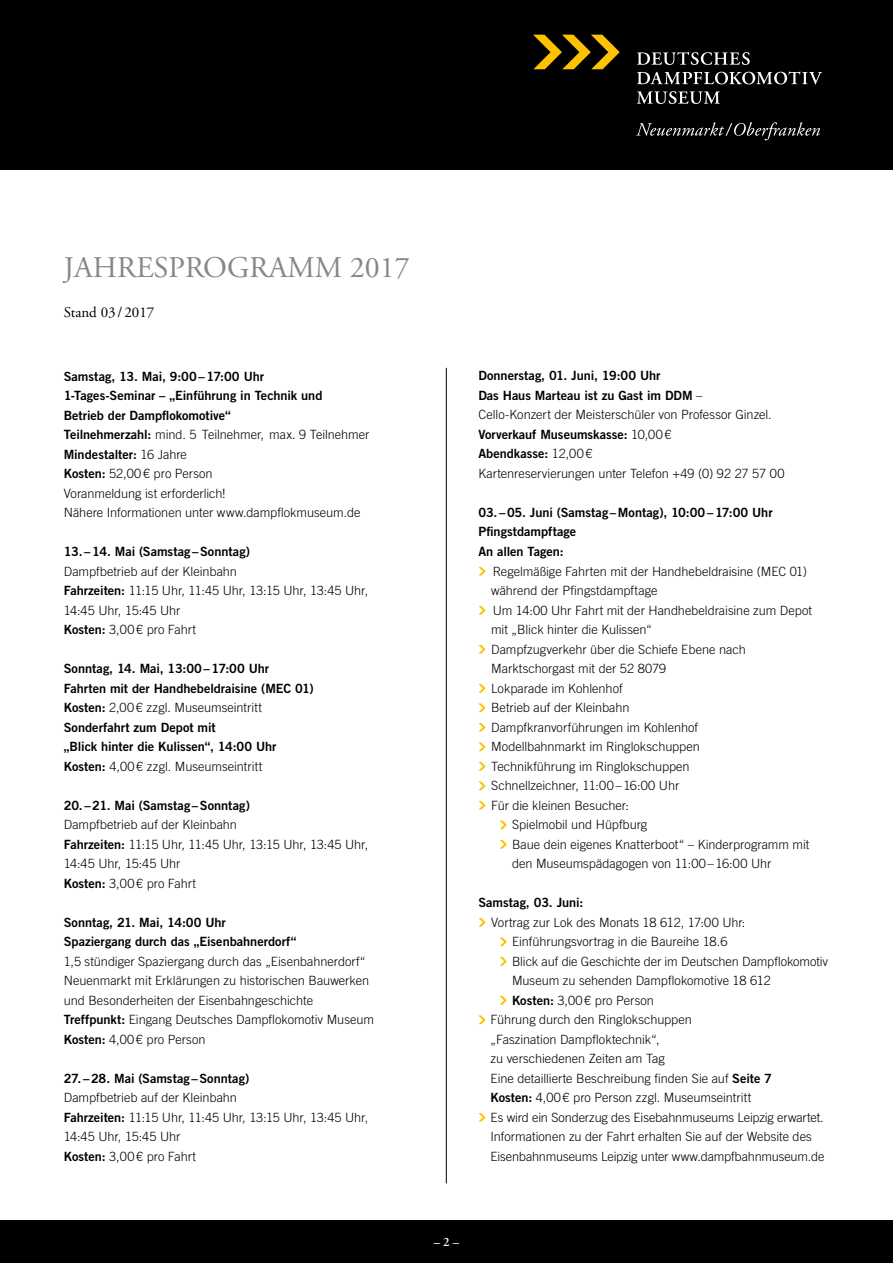
<style>
.page{position:relative;width:893px;height:1263px;background:#fff}
.page>*{position:absolute;margin:0;border:0;box-sizing:border-box;transform-origin:0 0}
.t1{font:30px "Adobe Garamond Pro";color:#878787}
.t2{font:15px "Adobe Garamond Pro";color:#000}
.t3{font:300 12.75px/19.5px "Trade Gothic LT Pro";color:#000}
.t4{font:12.75px/19.5px "Trade Gothic LT Pro Bd 2";color:#000}
.t5{font:600 12.75px "Adobe Garamond Pro";color:#fff}
.s1{font-family:"Trade Gothic LT Pro Bd 2";font-weight:400}
.s2{font-family:"Trade Gothic LT Pro";font-weight:300}
</style>
<div class="page">
<div style="left:0;top:1220px;width:893px;height:43px;background:#000"></div>
<div style="left:0;top:0;width:893px;height:170px;background:#000"></div>
<svg style="left:533px;top:35px;width:87px;height:34px"></svg>
<svg style="left:637px;top:52px;width:113px;height:13px"></svg>
<svg style="left:637px;top:71px;width:185px;height:13px"></svg>
<svg style="left:637px;top:91px;width:83px;height:13px"></svg>
<svg style="left:636px;top:122px;width:184px;height:18px"></svg>
<hr style="left:446px;top:368px;width:1px;height:815px;background:#000">
<svg style="left:478px;top:567px;width:8px;height:9px"></svg>
<svg style="left:478px;top:606px;width:8px;height:9px"></svg>
<svg style="left:478px;top:645px;width:8px;height:9px"></svg>
<svg style="left:478px;top:684px;width:8px;height:9px"></svg>
<svg style="left:478px;top:703px;width:8px;height:9px"></svg>
<svg style="left:478px;top:723px;width:8px;height:9px"></svg>
<svg style="left:478px;top:742px;width:8px;height:9px"></svg>
<svg style="left:478px;top:762px;width:8px;height:9px"></svg>
<svg style="left:478px;top:781px;width:8px;height:9px"></svg>
<svg style="left:478px;top:801px;width:8px;height:9px"></svg>
<svg style="left:500px;top:820px;width:7px;height:9px"></svg>
<svg style="left:500px;top:840px;width:7px;height:9px"></svg>
<svg style="left:478px;top:918px;width:8px;height:9px"></svg>
<svg style="left:500px;top:937px;width:7px;height:9px"></svg>
<svg style="left:500px;top:957px;width:7px;height:9px"></svg>
<svg style="left:500px;top:996px;width:7px;height:9px"></svg>
<svg style="left:478px;top:1015px;width:8px;height:9px"></svg>
<svg style="left:478px;top:1113px;width:8px;height:9px"></svg>
<h1 class="t1" style="left:64px;top:249px;width:348px">JAHRESPROGRAMM 2017</h1>
<p class="t2" style="left:64px;top:303px;width:92px">Stand 03/ 2017</p>
<p class="t4" style="left:64px;top:366px;width:260px">Samstag, 13. Mai, 9:00–17:00 Uhr<br>1-Tages-Seminar – „Einführung in Technik und<br>Betrieb der Dampflokomotive“</p>
<p class="t3" style="left:64px;top:425px;width:307px"><span class="s1">Teilnehmerzahl:</span> mind. 5 Teilnehmer, max. 9 Teilnehmer</p>
<p class="t4" style="left:64px;top:444px;width:125px">Mindestalter: <span class="s2">16 Jahre</span></p>
<p class="t3" style="left:64px;top:464px;width:298px"><span class="s1">Kosten:</span> 52,00€ pro Person<br>Voranmeldung ist erforderlich!<br>Nähere Informationen unter www.dampflokmuseum.de</p>
<p class="t4" style="left:64px;top:541px;width:188px">13. –14. Mai (Samstag –Sonntag)</p>
<p class="t3" style="left:64px;top:561px;width:306px">Dampfbetrieb auf der Kleinbahn<br><span class="s1">Fahrzeiten:</span> 11:15 Uhr, 11:45 Uhr, 13:15 Uhr, 13:45 Uhr,<br>14:45 Uhr, 15:45 Uhr<br><span class="s1">Kosten:</span> 3,00€ pro Fahrt</p>
<p class="t4" style="left:64px;top:658px;width:251px">Sonntag, 14. Mai, 13:00–17:00 Uhr<br>Fahrten mit der Handhebeldraisine (MEC 01)</p>
<p class="t3" style="left:64px;top:698px;width:200px"><span class="s1">Kosten:</span> 2,00€ zzgl. Museumseintritt</p>
<p class="t4" style="left:64px;top:717px;width:214px">Sonderfahrt zum Depot mit<br>„Blick hinter die Kulissen“, 14:00 Uhr</p>
<p class="t3" style="left:64px;top:756px;width:200px"><span class="s1">Kosten:</span> 4,00€ zzgl. Museumseintritt</p>
<p class="t4" style="left:64px;top:795px;width:188px">20.–21. Mai (Samstag–Sonntag)</p>
<p class="t3" style="left:64px;top:815px;width:306px">Dampfbetrieb auf der Kleinbahn<br><span class="s1">Fahrzeiten:</span> 11:15 Uhr, 11:45 Uhr, 13:15 Uhr, 13:45 Uhr,<br>14:45 Uhr, 15:45 Uhr<br><span class="s1">Kosten:</span> 3,00€ pro Fahrt</p>
<p class="t4" style="left:64px;top:912px;width:234px">Sonntag, 21. Mai, 14:00 Uhr<br>Spaziergang durch das „Eisenbahnerdorf“</p>
<p class="t3" style="left:64px;top:951px;width:312px">1,5 stündiger Spaziergang durch das „Eisenbahnerdorf“ Neuenmarkt mit Erklärungen zu historischen Bauwerken und Besonderheiten der Eisenbahngeschichte <span class="s1">Treffpunkt:</span> Eingang Deutsches Dampflokomotiv Museum <span class="s1">Kosten:</span> 4,00€ pro Person</p>
<p class="t4" style="left:64px;top:1068px;width:187px">27. –28. Mai (Samstag–Sonntag)</p>
<p class="t3" style="left:64px;top:1087px;width:306px">Dampfbetrieb auf der Kleinbahn<br><span class="s1">Fahrzeiten:</span> 11:15 Uhr, 11:45 Uhr, 13:15 Uhr, 13:45 Uhr,<br>14:45 Uhr, 15:45 Uhr<br><span class="s1">Kosten:</span> 3,00€ pro Fahrt</p>
<p class="t4" style="left:478px;top:366px;width:226px">Donnerstag, 01. Juni, 19:00 Uhr<br>Das Haus Marteau ist zu Gast im DDM <span class="s2">–</span></p>
<p class="t3" style="left:478px;top:405px;width:295px">Cello-Konzert der Meisterschüler von Professor Ginzel.</p>
<p class="t4" style="left:478px;top:424px;width:195px">Vorverkauf Museumskasse: <span class="s2">10,00€<br></span>Abendkasse: <span class="s2">12,00€</span></p>
<p class="t3" style="left:478px;top:463px;width:308px">Kartenreservierungen unter Telefon +49 (0) 92 27 57 00</p>
<p class="t4" style="left:478px;top:502px;width:296px">03. –05. Juni (Samstag–Montag), 10:00–17:00 Uhr<br>Pfingstdampftage<br>An allen Tagen:</p>
<p class="t3" style="left:493px;top:561px;width:316px">Regelmäßige Fahrten mit der Handhebeldraisine (MEC 01)</p>
<p class="t3" style="left:491px;top:581px;width:168px">während der Pfingstdampftage</p>
<p class="t3" style="left:493px;top:600px;width:321px">Um 14:00 Uhr Fahrt mit der Handhebeldraisine zum Depot</p>
<p class="t3" style="left:491px;top:620px;width:162px">mit „Blick hinter die Kulissen“</p>
<p class="t3" style="left:491px;top:639px;width:256px">Dampfzugverkehr über die Schiefe Ebene nach</p>
<p class="t3" style="left:491px;top:659px;width:177px">Marktschorgast mit der 52 8079</p>
<p class="t3" style="left:491px;top:678px;width:133px">Lokparade im Kohlenhof</p>
<p class="t3" style="left:491px;top:698px;width:140px">Betrieb auf der Kleinbahn</p>
<p class="t3" style="left:491px;top:717px;width:208px">Dampfkranvorführungen im Kohlenhof</p>
<p class="t3" style="left:491px;top:737px;width:210px">Modellbahnmarkt im Ringlokschuppen</p>
<p class="t3" style="left:491px;top:756px;width:200px">Technikführung im Ringlokschuppen</p>
<p class="t3" style="left:491px;top:776px;width:190px">Schnellzeichner, 11:00–16:00 Uhr</p>
<p class="t3" style="left:491px;top:795px;width:139px">Für die kleinen Besucher:</p>
<p class="t3" style="left:512px;top:815px;width:137px">Spielmobil und Hüpfburg</p>
<p class="t3" style="left:512px;top:834px;width:299px">Baue dein eigenes Knatterboot“ – Kinderprogramm mit</p>
<p class="t3" style="left:512px;top:854px;width:261px">den Museumspädagogen von 11:00–16:00 Uhr</p>
<p class="t4" style="left:478px;top:893px;width:107px">Samstag, 03. Juni:</p>
<p class="t3" style="left:491px;top:912px;width:256px">Vortrag zur Lok des Monats 18 612, 17:00 Uhr:</p>
<p class="t3" style="left:512px;top:932px;width:217px">Einführungsvortrag in die Baureihe 18.6</p>
<p class="t3" style="left:512px;top:951px;width:318px">Blick auf die Geschichte der im Deutschen Dampflokomotiv</p>
<p class="t3" style="left:512px;top:971px;width:260px">Museum zu sehenden Dampflokomotive 18 612</p>
<p class="t3" style="left:512px;top:990px;width:143px"><span class="s1">Kosten:</span> 3,00€ pro Person</p>
<p class="t3" style="left:490px;top:1010px;width:203px">Führung durch den Ringlokschuppen</p>
<p class="t3" style="left:490px;top:1029px;width:171px">„Faszination Dampfloktechnik“,</p>
<p class="t3" style="left:490px;top:1049px;width:176px">zu verschiedenen Zeiten am Tag</p>
<p class="t3" style="left:490px;top:1068px;width:283px">Eine detaillierte Beschreibung finden Sie auf <span class="s1">Seite 7</span></p>
<p class="t3" style="left:490px;top:1088px;width:262px"><span class="s1">Kosten:</span> 4,00€ pro Person zzgl. Museumseintritt</p>
<p class="t3" style="left:490px;top:1107px;width:335px">Es wird ein Sonderzug des Eisebahnmuseums Leipzig erwartet.</p>
<p class="t3" style="left:490px;top:1127px;width:323px">Informationen zu der Fahrt erhalten Sie auf der Website des</p>
<p class="t3" style="left:490px;top:1146px;width:335px">Eisenbahnmuseums Leipzig unter www.dampfbahnmuseum.de</p>
<p class="t5" style="left:434px;top:1235px;width:27px">– 2 –</p>
</div>
